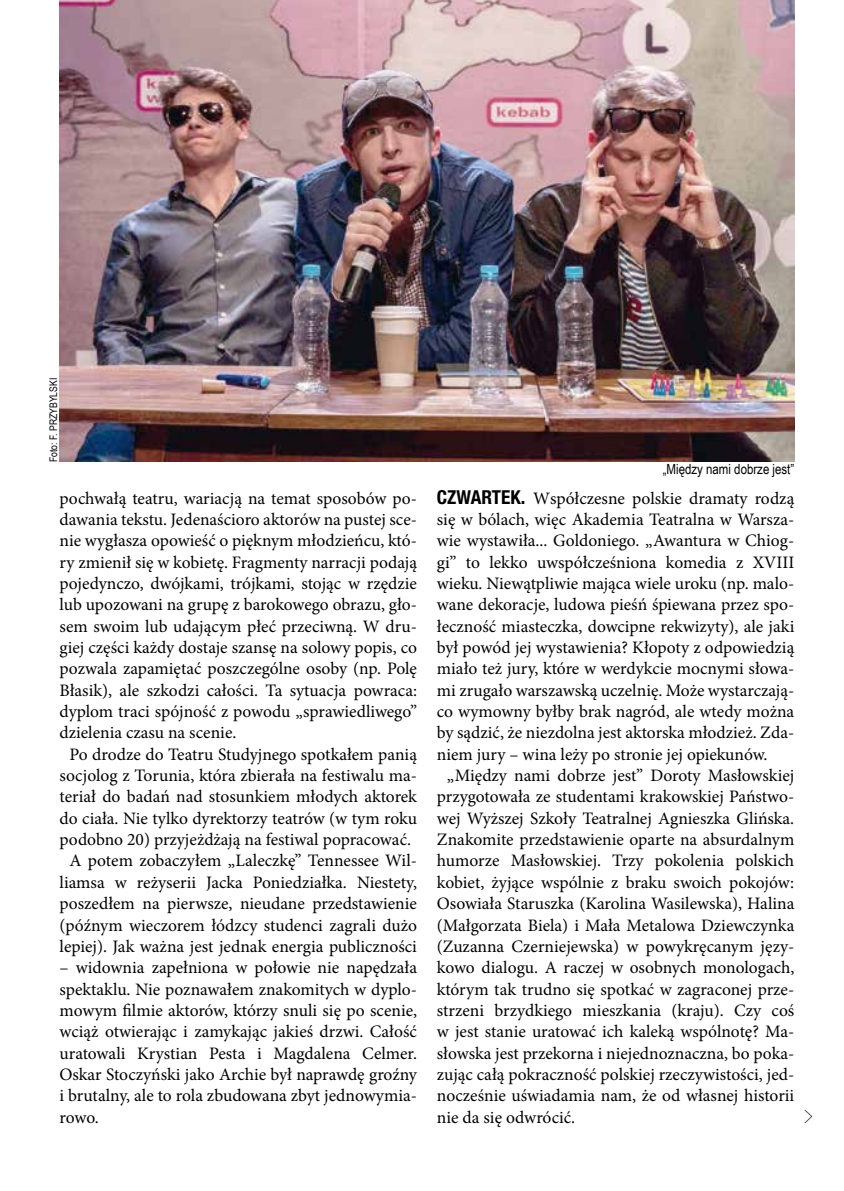
<style>
.page{position:relative;width:844px;height:1191px;background:#fff}
.page>*{position:absolute;margin:0;border:0;box-sizing:border-box;transform-origin:0 0}
.t1{font:17.5px/21.3px "Minion Pro";color:#000;text-align:justify}
.t2{font:200 17.5px "Koz Go Pro";color:#000}
.t3{font:14px "Arial Narrow";color:#000}
.t4{font:10.5px "Arial Narrow";color:#000}
.s1{font-family:"Helvetica Neue LT Pro";font-weight:700;font-stretch:condensed;font-size:19.25px}
</style>
<div class="page">
<img style="left:60px;top:0;width:734px;height:461px">
<p class="t4" style="left:46px;top:462px;width:86px;rotate:-90deg">Foto: F. PRZYBYLSKI</p>
<p class="t1" style="left:60px;top:487px;width:359px">pochwałą teatru, wariacją na temat sposobów po-</p>
<p class="t1" style="left:60px;top:509px;width:359px">dawania tekstu. Jedenaścioro aktorów na pustej sce-</p>
<p class="t1" style="left:60px;top:530px;width:359px">nie wygłasza opowieść o pięknym młodzieńcu, któ-</p>
<p class="t1" style="left:60px;top:551px;width:359px">ry zmienił się w kobietę. Fragmenty narracji podają</p>
<p class="t1" style="left:60px;top:573px;width:359px">pojedynczo, dwójkami, trójkami, stojąc w rzędzie</p>
<p class="t1" style="left:60px;top:594px;width:359px">lub upozowani na grupę z barokowego obrazu, gło-</p>
<p class="t1" style="left:60px;top:615px;width:359px">sem swoim lub udającym płeć przeciwną. W dru-</p>
<p class="t1" style="left:60px;top:637px;width:359px">giej części każdy dostaje szansę na solowy popis, co</p>
<p class="t1" style="left:60px;top:658px;width:359px">pozwala zapamiętać poszczególne osoby (np. Polę</p>
<p class="t1" style="left:60px;top:679px;width:359px">Błasik), ale szkodzi całości. Ta sytuacja powraca:</p>
<p class="t1" style="left:60px;top:701px;width:359px">dyplom traci spójność z powodu „sprawiedliwego”</p>
<p class="t1" style="left:60px;top:722px;width:178px">dzielenia czasu na scenie.</p>
<p class="t1" style="left:69px;top:743px;width:349px">Po drodze do Teatru Studyjnego spotkałem panią</p>
<p class="t1" style="left:60px;top:765px;width:359px">socjolog z Torunia, która zbierała na festiwalu ma-</p>
<p class="t1" style="left:60px;top:786px;width:359px">teriał do badań nad stosunkiem młodych aktorek</p>
<p class="t1" style="left:60px;top:807px;width:359px">do ciała. Nie tylko dyrektorzy teatrów (w tym roku</p>
<p class="t1" style="left:60px;top:829px;width:353px">podobno 20) przyjeżdżają na festiwal popracować.</p>
<p class="t1" style="left:69px;top:850px;width:349px">A potem zobaczyłem „Laleczkę” Tennessee Wil-</p>
<p class="t1" style="left:60px;top:871px;width:359px">liamsa w reżyserii Jacka Poniedziałka. Niestety,</p>
<p class="t1" style="left:60px;top:893px;width:359px">poszedłem na pierwsze, nieudane przedstawienie</p>
<p class="t1" style="left:60px;top:914px;width:359px">(późnym wieczorem łódzcy studenci zagrali dużo</p>
<p class="t1" style="left:60px;top:935px;width:359px">lepiej). Jak ważna jest jednak energia publiczności</p>
<p class="t1" style="left:60px;top:957px;width:359px">– widownia zapełniona w połowie nie napędzała spektaklu. Nie poznawałem znakomitych w dyplo&shy;mowym filmie aktorów, którzy snuli się po scenie, wciąż otwierając i zamykając jakieś drzwi. Całość uratowali Krystian Pesta i Magdalena Celmer.<br>Oskar Stoczyński jako Archie był naprawdę groźny i brutalny, ale to rola zbudowana zbyt jednowymia&shy;rowo.</p>
<p class="t3" style="left:662px;top:459px;width:133px">„Między nami dobrze jest”</p>
<p class="t1" style="left:437px;top:487px;width:359px"><span class="s1">CZWARTEK.</span> Współczesne polskie dramaty rodzą</p>
<p class="t1" style="left:437px;top:509px;width:359px">się w bólach, więc Akademia Teatralna w Warsza-</p>
<p class="t1" style="left:437px;top:530px;width:359px">wie wystawiła... Goldoniego. „Awantura w Chiog-</p>
<p class="t1" style="left:437px;top:551px;width:359px">gi” to lekko uwspółcześniona komedia z XVIII</p>
<p class="t1" style="left:437px;top:573px;width:359px">wieku. Niewątpliwie mająca wiele uroku (np. malo-</p>
<p class="t1" style="left:437px;top:594px;width:359px">wane dekoracje, ludowa pieśń śpiewana przez spo-</p>
<p class="t1" style="left:437px;top:615px;width:359px">łeczność miasteczka, dowcipne rekwizyty), ale jaki</p>
<p class="t1" style="left:437px;top:637px;width:359px">był powód jej wystawienia? Kłopoty z odpowiedzią</p>
<p class="t1" style="left:437px;top:658px;width:359px">miało też jury, które w werdykcie mocnymi słowa-</p>
<p class="t1" style="left:437px;top:679px;width:359px">mi zrugało warszawską uczelnię. Może wystarczają-</p>
<p class="t1" style="left:437px;top:701px;width:359px">co wymowny byłby brak nagród, ale wtedy można</p>
<p class="t1" style="left:437px;top:722px;width:359px">by sądzić, że niezdolna jest aktorska młodzież. Zda-</p>
<p class="t1" style="left:437px;top:743px;width:332px">niem jury – wina leży po stronie jej opiekunów.</p>
<p class="t1" style="left:446px;top:765px;width:349px">„Między nami dobrze jest” Doroty Masłowskiej</p>
<p class="t1" style="left:437px;top:786px;width:359px">przygotowała ze studentami krakowskiej Państwo-</p>
<p class="t1" style="left:437px;top:807px;width:359px">wej Wyższej Szkoły Teatralnej Agnieszka Glińska.</p>
<p class="t1" style="left:437px;top:829px;width:359px">Znakomite przedstawienie oparte na absurdalnym</p>
<p class="t1" style="left:437px;top:850px;width:359px">humorze Masłowskiej. Trzy pokolenia polskich</p>
<p class="t1" style="left:437px;top:871px;width:359px">kobiet, żyjące wspólnie z braku swoich pokojów:</p>
<p class="t1" style="left:437px;top:893px;width:359px">Osowiała Staruszka (Karolina Wasilewska), Halina</p>
<p class="t1" style="left:437px;top:914px;width:359px">(Małgorzata Biela) i Mała Metalowa Dziewczynka</p>
<p class="t1" style="left:437px;top:935px;width:359px">(Zuzanna Czerniejewska) w powykręcanym języ-</p>
<p class="t1" style="left:437px;top:957px;width:359px">kowo dialogu. A raczej w osobnych monologach,</p>
<p class="t1" style="left:437px;top:978px;width:359px">którym tak trudno się spotkać w zagraconej prze-</p>
<p class="t1" style="left:437px;top:999px;width:359px">strzeni brzydkiego mieszkania (kraju). Czy coś</p>
<p class="t1" style="left:437px;top:1021px;width:359px">w jest stanie uratować ich kaleką wspólnotę? Ma-</p>
<p class="t1" style="left:437px;top:1042px;width:359px">słowska jest przekorna i niejednoznaczna, bo poka-</p>
<p class="t1" style="left:437px;top:1063px;width:359px">zując całą pokraczność polskiej rzeczywistości, jed-</p>
<p class="t1" style="left:437px;top:1085px;width:359px">nocześnie uświadamia nam, że od własnej historii</p>
<p class="t1" style="left:437px;top:1106px;width:140px">nie da się odwrócić.</p>
<p class="t2" style="left:804px;top:1104px;width:10px">&gt;</p>
</div>
